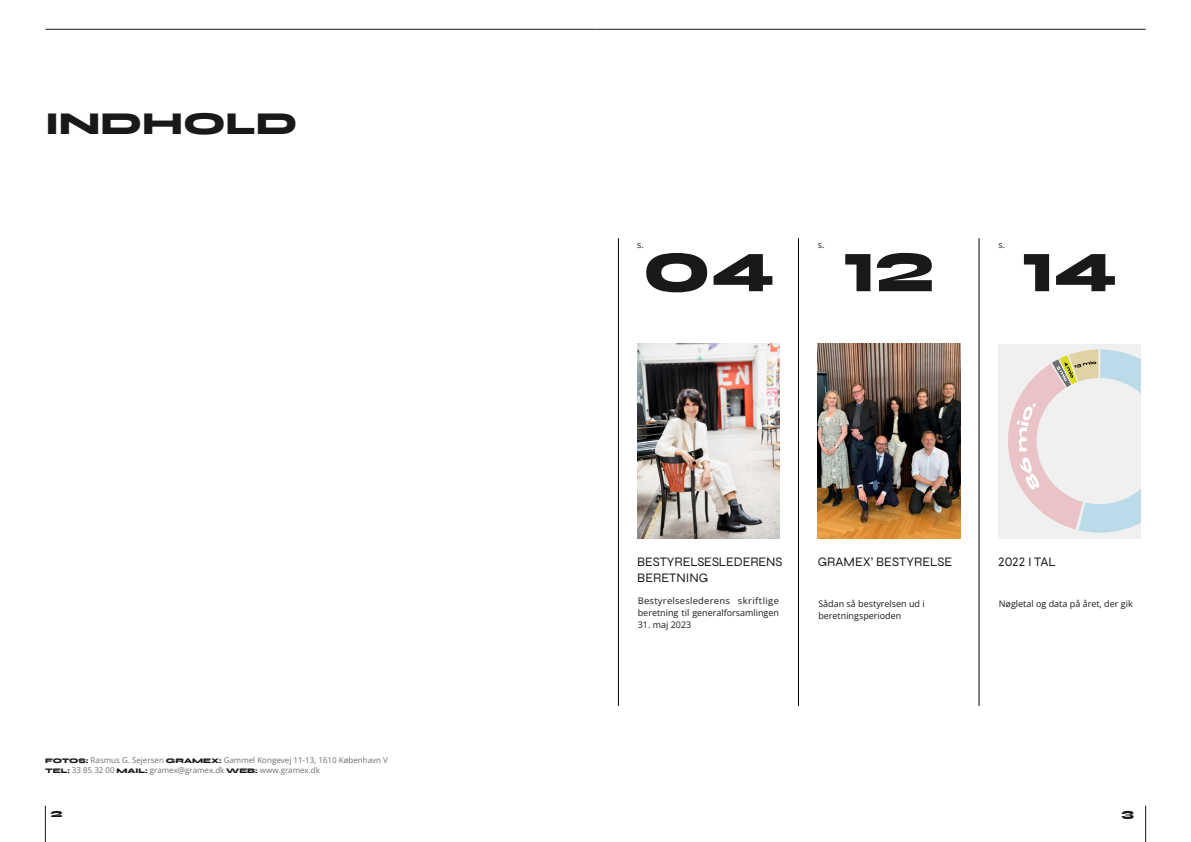
<style>
.page{position:relative;width:1191px;height:842px;background:#fff}
.page>*{position:absolute;margin:0;border:0;box-sizing:border-box;transform-origin:0 0}
.t1{font:58px "Syne";color:#191919}
.t2{font:32px "Syne";color:#191919}
.t3{font:13px/15.6px "Syne";color:#191919}
.t4{font:12px "Syne";color:#191919}
.t5{font:9px/12px "Open Sans";color:#191919}
.t6{font:9px/12px "Open Sans";color:#191919;scale:1.05 1}
.t7{font:8px/9.6px "Open Sans";color:#6d6e71}
.s1{font-family:"Syne";font-size:7px;color:#191919}
</style>
<div class="page">
<img style="left:637px;top:344px;width:142px;height:194px">
<img style="left:818px;top:344px;width:142px;height:194px">
<div style="left:998px;top:344px;width:142px;height:194px;background:#f0f0f0"></div>
<svg style="left:1008px;top:349px;width:132px;height:184px"></svg>
<hr style="left:45px;top:806px;width:1px;height:36px;background:#191919">
<hr style="left:1145px;top:806px;width:1px;height:36px;background:#191919">
<hr style="left:45px;top:29px;width:550px;height:1px;background:#191919">
<hr style="left:595px;top:29px;width:550px;height:1px;background:#191919">
<hr style="left:618px;top:238px;width:1px;height:468px;background:#000">
<hr style="left:798px;top:238px;width:1px;height:468px;background:#000">
<hr style="left:978px;top:238px;width:1px;height:468px;background:#000">
<h2 class="t2" style="left:45px;top:104px;width:254px">INDHOLD</h2>
<p class="t7" style="left:45px;top:755px;width:344px"><span class="s1">FOTOS:</span> Rasmus G. Sejersen <span class="s1">GRAMEX:</span> Gammel Kongevej 11-13, 1610 København V<br><span class="s1">TEL:</span> 33 85 32 00 <span class="s1">MAIL:</span> gramex@gramex.dk <span class="s1">WEB:</span> www.gramex.dk</p>
<p class="t5" style="left:637px;top:238px;width:8px">s.</p>
<p class="t5" style="left:818px;top:238px;width:8px">s.</p>
<p class="t5" style="left:998px;top:238px;width:8px">s.</p>
<h1 class="t1" style="left:643px;top:236px;width:293px">04 12</h1>
<h1 class="t1" style="left:1022px;top:236px;width:96px">14</h1>
<h3 class="t3" style="left:637px;top:554px;width:147px">BESTYRELSESLEDERENS<br>BERETNING</h3>
<p class="t6" style="left:638px;top:595px;width:136px">Bestyrelseslederens skriftlige beretning til generalforsamlingen</p>
<p class="t5" style="left:638px;top:619px;width:55px">31. maj 2023</p>
<h3 class="t3" style="left:818px;top:554px;width:136px">GRAMEX’ BESTYRELSE</h3>
<h3 class="t3" style="left:998px;top:554px;width:59px">2022 I TAL</h3>
<p class="t5" style="left:818px;top:597px;width:108px">Sådan så bestyrelsen ud i beretningsperioden</p>
<p class="t5" style="left:999px;top:597px;width:135px">Nøgletal og data på året, der gik</p>
<h3 class="t4" style="left:50px;top:805px;width:14px">2</h3>
<h3 class="t4" style="left:1121px;top:805px;width:14px">3</h3>
</div>
